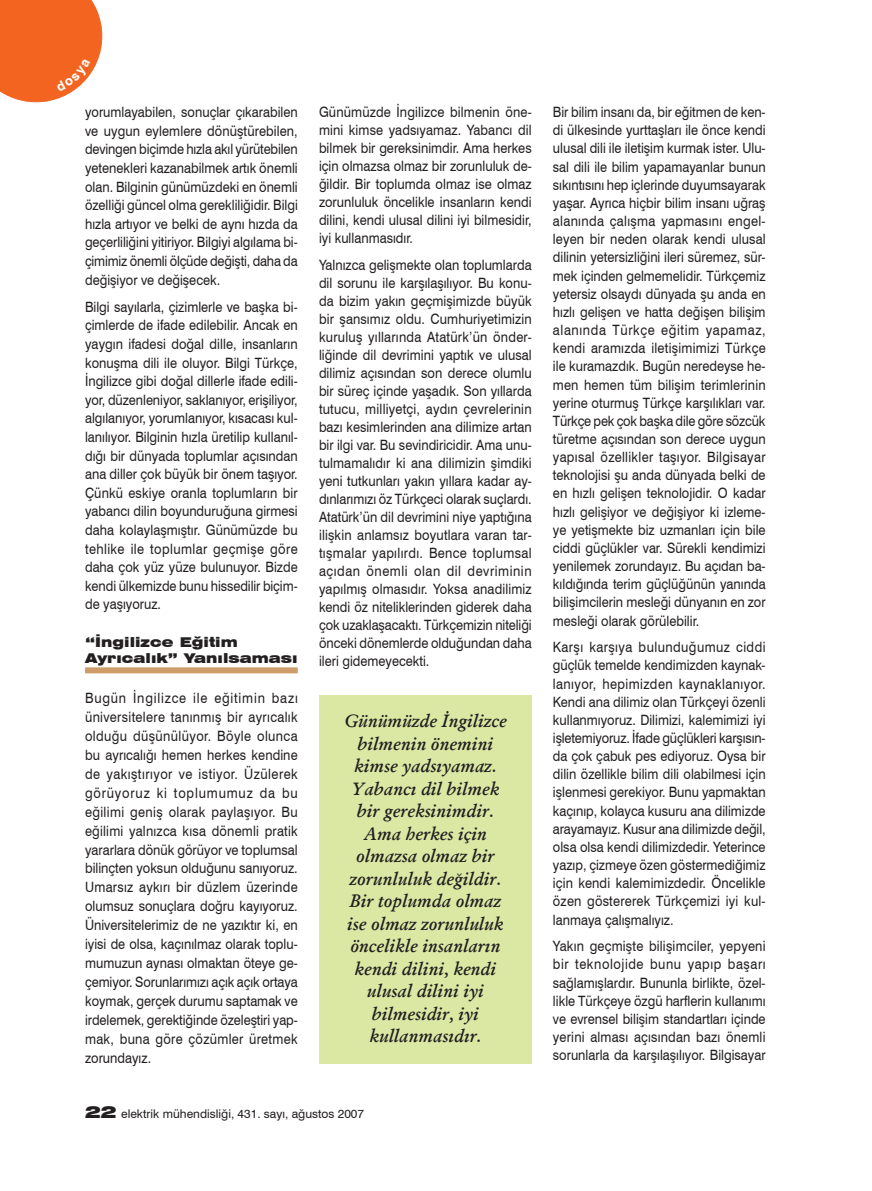
<style>
.page{position:relative;width:872px;height:1191px;background:#fff}
.page>*{position:absolute;margin:0;border:0;box-sizing:border-box;transform-origin:0 0}
.spot{font:italic 600 18px/22.5px "Garamond";color:#231f20;text-align:center}
.Paragraph_Style_Body{font:14.25px/18.1px "Swiss 721 BT";color:#231f20;text-align:justify;scale:.9 1}
.Paragraph_Style_Subhead1{font:900 expanded 13.5px/16.2px "Swiss 721 BT";color:#231f20}
.t1{font:12px "Swiss 721 BT";color:#231f20}
.s1{font-weight:900;font-stretch:expanded;font-size:16.5px}
</style>
<div class="page">
<div style="left:85px;top:667px;width:213px;height:6px;background:#ce9c69"></div>
<div style="left:319px;top:694px;width:213px;height:369px;background:#dae8a4"></div>
<svg style="left:0;top:0;width:102px;height:102px;background:#f47438"></svg>
<p class="Paragraph_Style_Body" style="left:85px;top:103px;width:238px;line-height:18.6px">yorumlayabilen, sonuçlar çıkarabilen ve uygun eylemlere dönüştürebilen, devingen biçimde hızla akıl yürütebilen yetenekleri kazanabilmek artık önemli olan. Bilginin günümüzdeki en önemli özelliği güncel olma gerekliliğidir. Bilgi hızla artıyor ve belki de aynı hızda da geçerliliğini yitiriyor. Bilgiyi algılama bi&shy;çimimiz önemli ölçüde değişti, daha da değişiyor ve değişecek.</p>
<p class="Paragraph_Style_Body" style="left:85px;top:297px;width:238px;line-height:18.6px">Bilgi sayılarla, çizimlerle ve başka bi&shy;çimlerde de ifade edilebilir. Ancak en yaygın ifadesi doğal dille, insanların konuşma dili ile oluyor. Bilgi Türkçe, İngilizce gibi doğal dillerle ifade edili&shy;yor, düzenleniyor, saklanıyor, erişiliyor, algılanıyor, yorumlanıyor, kısacası kul&shy;lanılıyor. Bilginin hızla üretilip kullanıl&shy;dığı bir dünyada toplumlar açısından ana diller çok büyük bir önem taşıyor.<br>Çünkü eskiye oranla toplumların bir yabancı dilin boyunduruğuna girmesi daha kolaylaşmıştır. Günümüzde bu tehlike ile toplumlar geçmişe göre daha çok yüz yüze bulunuyor. Bizde kendi ülkemizde bunu hissedilir biçim&shy;de yaşıyoruz.</p>
<p class="Paragraph_Style_Subhead1" style="left:85px;top:634px;width:214px">“İngilizce Eğitim<br>Ayrıcalık” Yanılsaması</p>
<p class="Paragraph_Style_Body" style="left:85px;top:688px;width:238px;line-height:18.9px">Bugün İngilizce ile eğitimin bazı üniversitelere tanınmış bir ayrıcalık olduğu düşünülüyor. Böyle olunca bu ayrıcalığı hemen herkes kendine de yakıştırıyor ve istiyor. Üzülerek görüyoruz ki toplumumuz da bu eğilimi geniş olarak paylaşıyor. Bu eğilimi yalnızca kısa dönemli pratik yararlara dönük görüyor ve toplumsal bilinçten yoksun olduğunu sanıyoruz.<br>Umarsız aykırı bir düzlem üzerinde olumsuz sonuçlara doğru kayıyoruz.<br>Üniversitelerimiz de ne yazıktır ki, en iyisi de olsa, kaçınılmaz olarak toplu&shy;mumuzun aynası olmaktan öteye ge&shy;çemiyor. Sorunlarımızı açık açık ortaya koymak, gerçek durumu saptamak ve irdelemek, gerektiğinde özeleştiri yap&shy;mak, buna göre çözümler üretmek zorundayız.</p>
<p class="Paragraph_Style_Body" style="left:319px;top:103px;width:238px">Günümüzde İngilizce bilmenin öne&shy;mini kimse yadsıyamaz. Yabancı dil bilmek bir gereksinimdir. Ama herkes için olmazsa olmaz bir zorunluluk de&shy;ğildir. Bir toplumda olmaz ise olmaz zorunluluk öncelikle insanların kendi dilini, kendi ulusal dilini iyi bilmesidir, iyi kullanmasıdır.</p>
<p class="Paragraph_Style_Body" style="left:319px;top:255px;width:238px">Yalnızca gelişmekte olan toplumlarda dil sorunu ile karşılaşılıyor. Bu konu&shy;da bizim yakın geçmişimizde büyük bir şansımız oldu. Cumhuriyetimizin kuruluş yıllarında Atatürk’ün önder&shy;liğinde dil devrimini yaptık ve ulusal dilimiz açısından son derece olumlu bir süreç içinde yaşadık. Son yıllarda tutucu, milliyetçi, aydın çevrelerinin bazı kesimlerinden ana dilimize artan bir ilgi var. Bu sevindiricidir. Ama unu&shy;tulmamalıdır ki ana dilimizin şimdiki yeni tutkunları yakın yıllara kadar ay&shy;dınlarımızı öz Türkçeci olarak suçlardı.<br>Atatürk’ün dil devrimini niye yaptığına ilişkin anlamsız boyutlara varan tar&shy;tışmalar yapılırdı. Bence toplumsal açıdan önemli olan dil devriminin yapılmış olmasıdır. Yoksa anadilimiz kendi öz niteliklerinden giderek daha çok uzaklaşacaktı. Türkçemizin niteliği önceki dönemlerde olduğundan daha ileri gidemeyecekti.</p>
<p class="spot" style="left:344px;top:709px;width:164px">Günümüzde İngilizce bilmenin önemini kimse yadsıyamaz.<br>Yabancı dil bilmek bir gereksinimdir.<br>Ama herkes için olmazsa olmaz bir zorunluluk değildir.<br>Bir toplumda olmaz ise olmaz zorunluluk öncelikle insanların kendi dilini, kendi ulusal dilini iyi bilmesidir, iyi kullanmasıdır.</p>
<p class="t1" style="left:85px;top:1106px;width:280px"><span class="s1">22</span> elektrik mühendisliği, 431. sayı, ağustos 2007</p>
<p class="Paragraph_Style_Body" style="left:553px;top:103px;width:238px">Bir bilim insanı da, bir eğitmen de ken&shy;di ülkesinde yurttaşları ile önce kendi ulusal dili ile iletişim kurmak ister. Ulu&shy;sal dili ile bilim yapamayanlar bunun sıkıntısını hep içlerinde duyumsayarak yaşar. Ayrıca hiçbir bilim insanı uğraş alanında çalışma yapmasını engel&shy;leyen bir neden olarak kendi ulusal dilinin yetersizliğini ileri süremez, sür&shy;mek içinden gelmemelidir. Türkçemiz yetersiz olsaydı dünyada şu anda en hızlı gelişen ve hatta değişen bilişim alanında Türkçe eğitim yapamaz, kendi aramızda iletişimimizi Türkçe ile kuramazdık. Bugün neredeyse he&shy;men hemen tüm bilişim terimlerinin yerine oturmuş Türkçe karşılıkları var.<br>Türkçe pek çok başka dile göre sözcük türetme açısından son derece uygun yapısal özellikler taşıyor. Bilgisayar teknolojisi şu anda dünyada belki de en hızlı gelişen teknolojidir. O kadar hızlı gelişiyor ve değişiyor ki izleme&shy;ye yetişmekte biz uzmanları için bile ciddi güçlükler var. Sürekli kendimizi yenilemek zorundayız. Bu açıdan ba&shy;kıldığında terim güçlüğünün yanında bilişimcilerin mesleği dünyanın en zor mesleği olarak görülebilir.</p>
<p class="Paragraph_Style_Body" style="left:553px;top:638px;width:238px">Karşı karşıya bulunduğumuz ciddi güçlük temelde kendimizden kaynak&shy;lanıyor, hepimizden kaynaklanıyor.<br>Kendi ana dilimiz olan Türkçeyi özenli kullanmıyoruz. Dilimizi, kalemimizi iyi işletemiyoruz. İfade güçlükleri karşısın&shy;da çok çabuk pes ediyoruz. Oysa bir dilin özellikle bilim dili olabilmesi için işlenmesi gerekiyor. Bunu yapmaktan kaçınıp, kolayca kusuru ana dilimizde arayamayız. Kusur ana dilimizde değil, olsa olsa kendi dilimizdedir. Yeterince yazıp, çizmeye özen göstermediğimiz için kendi kalemimizdedir. Öncelikle özen göstererek Türkçemizi iyi kul&shy;lanmaya çalışmalıyız.</p>
<p class="Paragraph_Style_Body" style="left:553px;top:937px;width:238px">Yakın geçmişte bilişimciler, yepyeni bir teknolojide bunu yapıp başarı sağlamışlardır. Bununla birlikte, özel&shy;likle Türkçeye özgü harflerin kullanımı ve evrensel bilişim standartları içinde yerini alması açısından bazı önemli sorunlarla da karşılaşılıyor. Bilgisayar</p>
</div>
